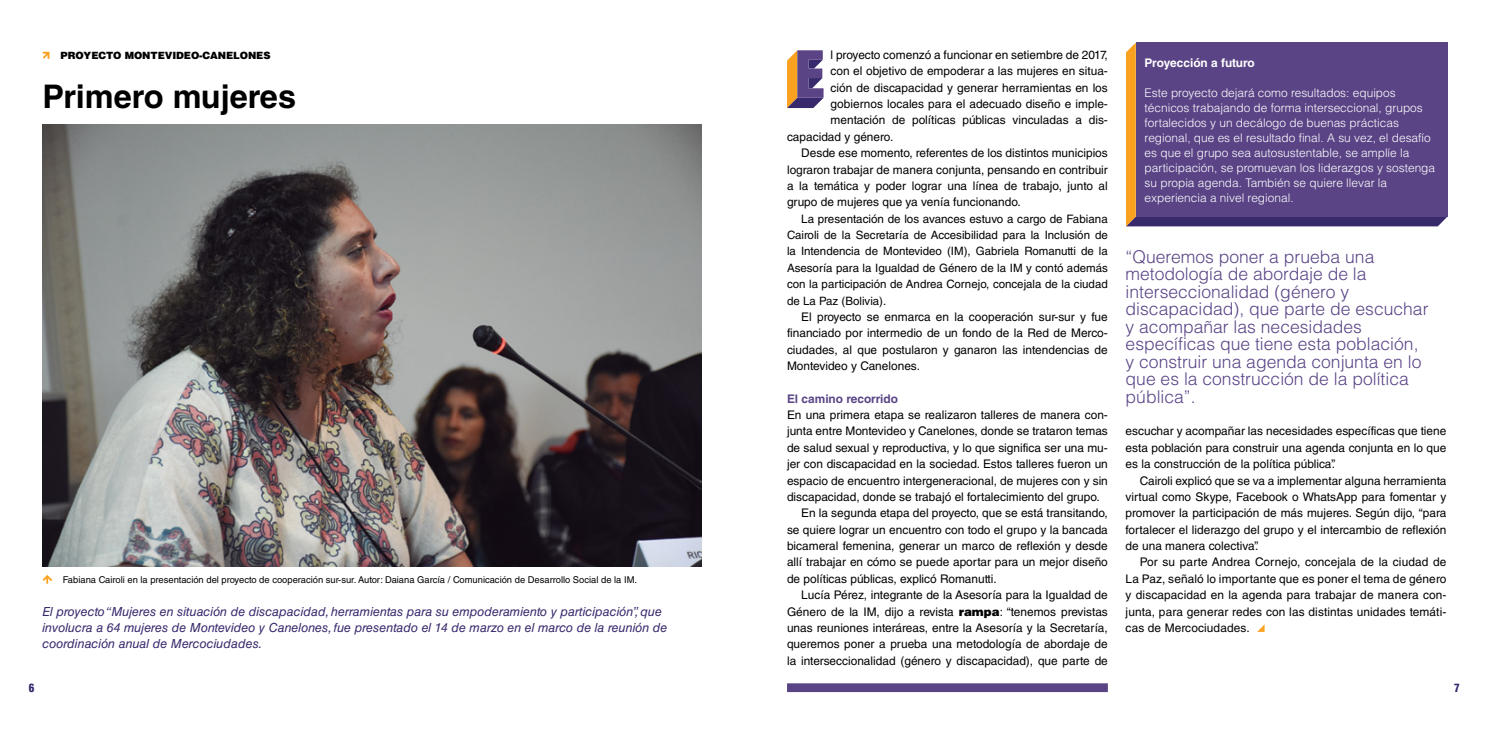
<style>
.page{position:relative;width:1489px;height:745px;background:#fff}
.page>*{position:absolute;margin:0;border:0;box-sizing:border-box;transform-origin:0 0}
.t1{font:700 32.5px "Helvetica LT Std";color:#000}
.t2{font:300 17.5px/17.5px "Helvetica LT Std";color:#5a4486}
.t3{font:italic 12.5px/16.4px "Helvetica LT Std";color:#38286c}
.t4{font:11.88px/16.4px "Helvetica LT Std";color:#000;text-align:justify}
.t5{font:300 11.88px/15px "Helvetica LT Std";color:#fff}
.t6{font:700 11.88px "Helvetica LT Std";color:#5a4486}
.t7{font:700 11.88px "Helvetica LT Std";color:#fff}
.t8{font:11.62px "Helvetica LT Std";color:#000}
.t9{font:11.5px/16.4px "Helvetica LT Std";color:#000;text-align:justify}
.t10{font:900 condensed 11.25px "Helvetica LT Std";color:#38286c}
.t11{font:900 10px "Helvetica LT Std";letter-spacing:-.01em;color:#000}
.t12{font:9.38px "Helvetica LT Std";color:#000}
.s1{font-weight:900}
</style>
<div class="page">
<svg style="left:42px;top:51px;width:8px;height:8px"></svg>
<div style="left:787px;top:682px;width:320px;height:9px;background:#5a4486"></div>
<svg style="left:1258px;top:625px;width:6px;height:6px"></svg>
<svg style="left:1126px;top:43px;width:321px;height:183px;background:#7d5557"></svg>
<div style="left:1135px;top:43px;width:312px;height:173px;background:#5a4486"></div>
<svg style="left:787px;top:50px;width:36px;height:58px;background:#8a6977"></svg>
<img style="left:43px;top:124px;width:659px;height:442px">
<svg style="left:42px;top:575px;width:11px;height:8px"></svg>
<p class="t11" style="left:61px;top:49px;width:211px">PROYECTO MONTEVIDEO-CANELONES</p>
<p class="t4" style="left:830px;top:46px;width:279px">l proyecto comenzó a funcionar en setiembre de 2017,</p>
<p class="t4" style="left:830px;top:63px;width:279px">con el objetivo de empoderar a las mujeres en situa-</p>
<p class="t4" style="left:830px;top:79px;width:279px">ción de discapacidad y generar herramientas en los</p>
<p class="t4" style="left:830px;top:96px;width:279px">gobiernos locales para el adecuado diseño e imple-</p>
<p class="t4" style="left:830px;top:112px;width:279px">mentación de políticas públicas vinculadas a dis-</p>
<p class="t4" style="left:787px;top:128px;width:108px">capacidad y género.</p>
<p class="t4" style="left:801px;top:145px;width:308px">Desde ese momento, referentes de los distintos municipios</p>
<p class="t4" style="left:787px;top:161px;width:322px">lograron trabajar de manera conjunta, pensando en contribuir</p>
<p class="t4" style="left:787px;top:177px;width:322px">a la temática y poder lograr una línea de trabajo, junto al</p>
<p class="t4" style="left:787px;top:194px;width:235px">grupo de mujeres que ya venía funcionando.</p>
<p class="t8" style="left:801px;top:212px;width:308px">La presentación de los avances estuvo a cargo de Fabiana</p>
<p class="t9" style="left:787px;top:226px;width:322px">Cairoli de la Secretaría de Accesibilidad para la Inclusión de la Intendencia de Montevideo (IM), Gabriela Romanutti de la Asesoría para la Igualdad de Género de la IM y contó además con la participación de Andrea Cornejo, concejala de la ciudad de La Paz (Bolivia).</p>
<p class="t4" style="left:787px;top:308px;width:322px;text-indent:14px">El proyecto se enmarca en la cooperación sur-sur y fue financiado por intermedio de un fondo de la Red de Merco&shy;ciudades, al que postularon y ganaron las intendencias de Montevideo y Canelones.</p>
<p class="t6" style="left:787px;top:391px;width:112px">El camino recorrido</p>
<p class="t4" style="left:787px;top:406px;width:322px">En una primera etapa se realizaron talleres de manera con-</p>
<p class="t4" style="left:787px;top:423px;width:322px">junta entre Montevideo y Canelones, donde se trataron temas</p>
<p class="t4" style="left:787px;top:439px;width:322px">de salud sexual y reproductiva, y lo que significa ser una mu-</p>
<p class="t4" style="left:787px;top:455px;width:322px">jer con discapacidad en la sociedad. Estos talleres fueron un</p>
<p class="t4" style="left:787px;top:472px;width:322px">espacio de encuentro intergeneracional, de mujeres con y sin</p>
<p class="t4" style="left:787px;top:488px;width:314px">discapacidad, donde se trabajó el fortalecimiento del grupo.</p>
<p class="t4" style="left:801px;top:504px;width:308px">En la segunda etapa del proyecto, que se está transitando,</p>
<p class="t4" style="left:787px;top:521px;width:322px">se quiere lograr un encuentro con todo el grupo y la bancada</p>
<p class="t4" style="left:787px;top:537px;width:322px">bicameral femenina, generar un marco de reflexión y desde</p>
<p class="t4" style="left:787px;top:553px;width:322px">allí trabajar en cómo se puede aportar para un mejor diseño</p>
<p class="t4" style="left:787px;top:570px;width:211px">de políticas públicas, explicó Romanutti.</p>
<p class="t4" style="left:801px;top:586px;width:308px">Lucía Pérez, integrante de la Asesoría para la Igualdad de</p>
<p class="t4" style="left:787px;top:602px;width:322px">Género de la IM, dijo a revista <span class="s1">rampa</span>: “tenemos previstas</p>
<p class="t4" style="left:787px;top:619px;width:322px">unas reuniones interáreas, entre la Asesoría y la Secretaría,</p>
<p class="t4" style="left:787px;top:635px;width:322px">queremos poner a prueba una metodología de abordaje de</p>
<p class="t4" style="left:787px;top:651px;width:322px">la interseccionalidad (género y discapacidad), que parte de</p>
<h1 class="t1" style="left:43px;top:77px;width:255px">Primero mujeres</h1>
<p class="t12" style="left:63px;top:573px;width:576px">Fabiana Cairoli en la presentación del proyecto de cooperación sur-sur. Autor: Daiana García / Comunicación de Desarrollo Social de la IM.</p>
<p class="t3" style="left:43px;top:602px;width:626px">El proyecto “Mujeres en situación de discapacidad, herramientas para su empoderamiento y participación”, que involucra a 64 mujeres de Montevideo y Canelones, fue presentado el 14 de marzo en el marco de la reunión de coordinación anual de Mercociudades.</p>
<p class="t7" style="left:1144px;top:55px;width:112px">Proyección a futuro</p>
<p class="t5" style="left:1144px;top:85px;width:292px">Este proyecto dejará como resultados: equipos técnicos trabajando de forma interseccional, grupos fortalecidos y un decálogo de buenas prácticas regional, que es el resultado final. A su vez, el desafío es que el grupo sea autosustentable, se amplíe la participación, se promuevan los liderazgos y sostenga su propia agenda. También se quiere llevar la experiencia a nivel regional.</p>
<p class="t2" style="left:1125px;top:247px;width:304px">“Queremos poner a prueba una metodología de abordaje de la interseccionalidad (género y discapacidad), que parte de escuchar y acompañar las necesidades específicas que tiene esta población, y construir una agenda conjunta en lo que es la construcción de la política pública”.</p>
<p class="t4" style="left:1125px;top:423px;width:322px">escuchar y acompañar las necesidades específicas que tiene esta población para construir una agenda conjunta en lo que es la construcción de la política pública”.</p>
<p class="t4" style="left:1125px;top:472px;width:322px;text-indent:14px">Cairoli explicó que se va a implementar alguna herramienta virtual como Skype, Facebook o WhatsApp para fomentar y promover la participación de más mujeres. Según dijo, “para fortalecer el liderazgo del grupo y el intercambio de reflexión de una manera colectiva”.</p>
<p class="t4" style="left:1125px;top:553px;width:322px;text-indent:14px">Por su parte Andrea Cornejo, concejala de la ciudad de La Paz, señaló lo importante que es poner el tema de género y discapacidad en la agenda para trabajar de manera con&shy;junta, para generar redes con las distintas unidades temáti&shy;cas de Mercociudades.</p>
<p class="t10" style="left:29px;top:679px;width:7px">6</p>
<p class="t10" style="left:1453px;top:680px;width:7px">7</p>
</div>
